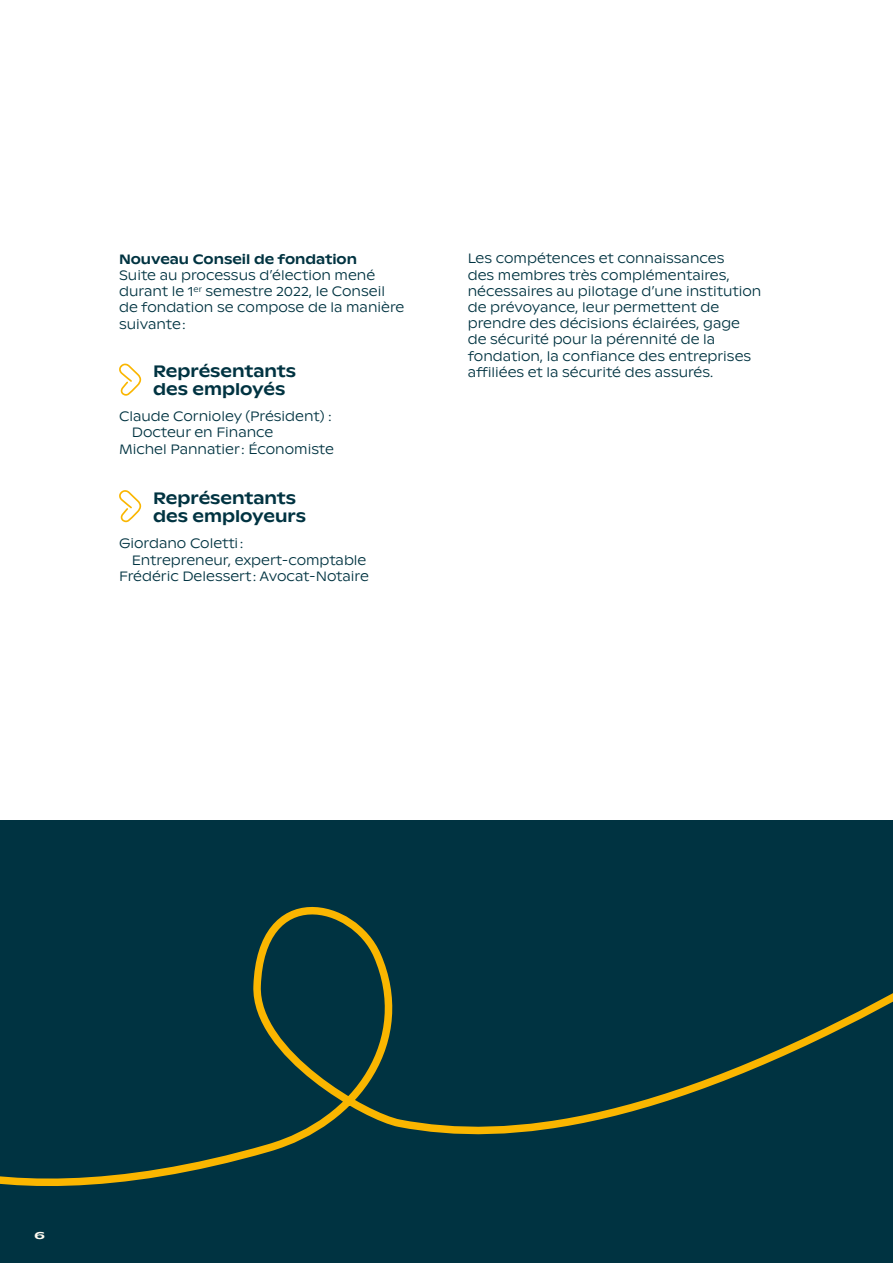
<style>
.page{position:relative;width:893px;height:1263px;background:#fff}
.page>*{position:absolute;margin:0;border:0;box-sizing:border-box;transform-origin:0 0}
.intertitre_1{font:500 16.5px/17.9px "ABC Ginto Nord";color:#003341}
.txt_courant{font:300 13.5px/16.2px "ABC Ginto Nord";color:#003341}
.intertitre_2{font:500 13.5px "ABC Ginto Nord";color:#003341}
.t1{font:500 10.5px "ABC Ginto Nord";color:#fffbf1;scale:1.5 1}
</style>
<div class="page">
<div style="left:0;top:821px;width:893px;height:442px;background:#003341"></div>
<svg style="left:119px;top:363px;width:22px;height:33px"></svg>
<svg style="left:119px;top:490px;width:22px;height:32px"></svg>
<svg style="left:0;top:906px;width:893px;height:280px"></svg>
<p class="intertitre_2" style="left:119px;top:251px;width:240px">Nouveau Conseil de fondation</p>
<p class="txt_courant" style="left:119px;top:267px;width:287px">Suite au processus d’élection mené durant le 1<sup>er</sup> semestre 2022, le Conseil de fondation se compose de la manière suivante :</p>
<p class="intertitre_1" style="left:153px;top:362px;width:144px">Représentants des employés</p>
<p class="txt_courant" style="left:132px;top:408px;width:201px;text-indent:-13px">Claude Cornioley (Président) :<br>Docteur en Finance</p>
<p class="txt_courant" style="left:119px;top:441px;width:216px">Michel Pannatier : Économiste</p>
<p class="intertitre_1" style="left:153px;top:489px;width:154px">Représentants des employeurs</p>
<p class="txt_courant" style="left:132px;top:535px;width:236px;text-indent:-13px">Giordano Coletti :<br>Entrepreneur, expert-comptable</p>
<p class="txt_courant" style="left:119px;top:568px;width:251px">Frédéric Delessert : Avocat-Notaire</p>
<p class="txt_courant" style="left:468px;top:250px;width:295px">Les compétences et connaissances<br>des membres très complémentaires, nécessaires au pilotage d’une institution de prévoyance, leur permettent de prendre des décisions éclairées, gage de sécurité pour la pérennité de la fondation, la confiance des entreprises affiliées et la sécurité des assurés.</p>
<p class="t1" style="left:34px;top:1229px;width:9px">6</p>
</div>
